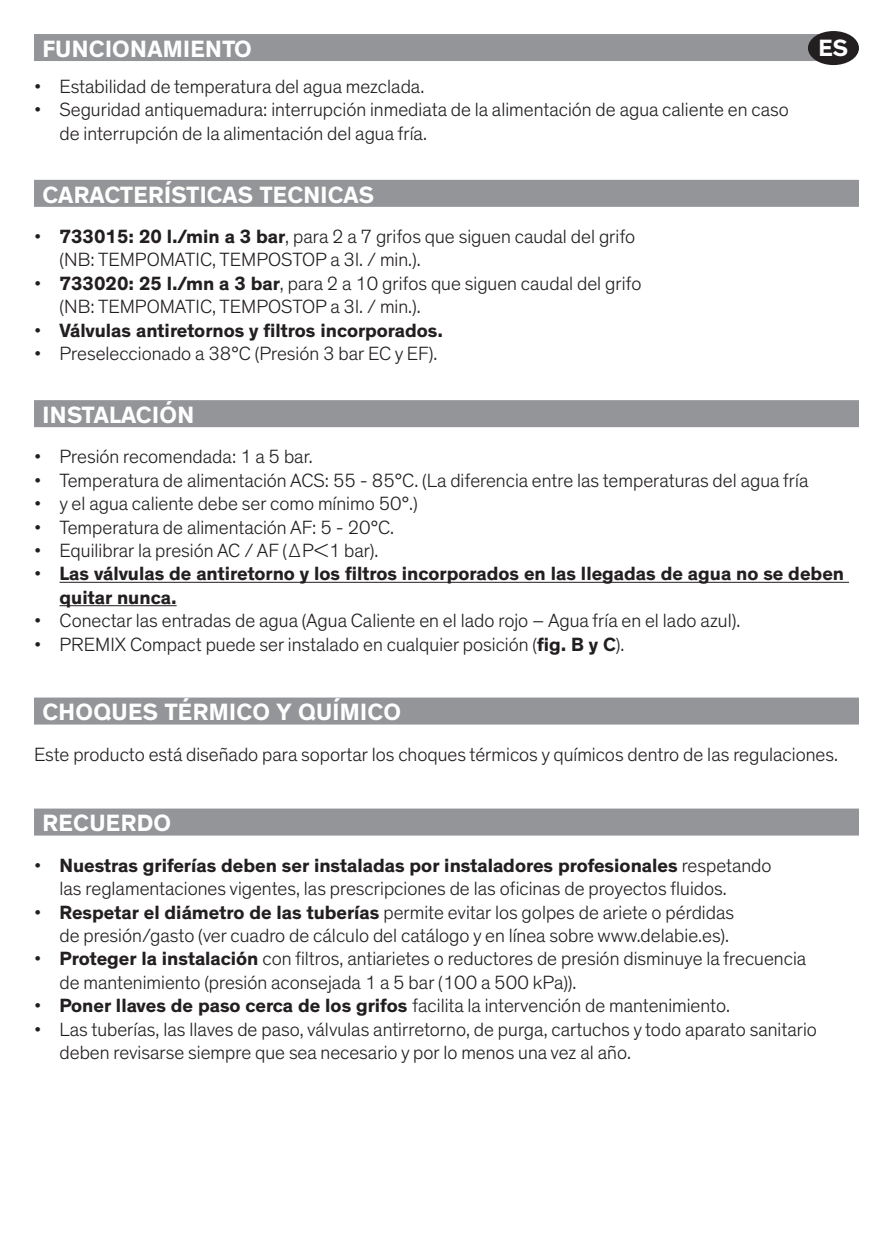
<style>
.page{position:relative;width:893px;height:1259px;background:#fff}
.page>*{position:absolute;margin:0;border:0;box-sizing:border-box;transform-origin:0 0}
.t1{font:700 24px "Theinhardt";letter-spacing:.015em;color:#fff}
.t2{font:300 19.5px/23.4px "Theinhardt";color:#231f20}
.t3{font:700 19.5px/23.4px "Theinhardt";color:#231f20}
.s1{font-weight:700}
.s2{font-weight:300}
</style>
<div class="page">
<div style="left:34px;top:34px;width:808px;height:27px;background:#939598"></div>
<div style="left:34px;top:180px;width:825px;height:27px;background:#939598"></div>
<div style="left:34px;top:400px;width:825px;height:27px;background:#939598"></div>
<hr style="left:60px;top:582px;width:789px;height:1px;background:#231f20">
<hr style="left:60px;top:605px;width:117px;height:1px;background:#231f20">
<div style="left:808px;top:31px;width:51px;height:34px;background:#231f20;border-radius:50%"></div>
<div style="left:34px;top:697px;width:825px;height:27px;background:#939598"></div>
<div style="left:34px;top:808px;width:825px;height:27px;background:#939598"></div>
<p class="t1" style="left:818px;top:33px;width:31px">ES</p>
<p class="t1" style="left:43px;top:34px;width:211px">FUNCIONAMIENTO</p>
<p class="t2" style="left:34px;top:75px;width:392px">• Estabilidad de temperatura del agua mezclada.</p>
<p class="t2" style="left:60px;top:98px;width:731px;text-indent:-26px">• Seguridad antiquemadura: interrupción inmediata de la alimentación de agua caliente en caso de interrupción de la alimentación del agua fría.</p>
<p class="t1" style="left:43px;top:180px;width:333px">CARACTERÍSTICAS TECNICAS</p>
<p class="t2" style="left:60px;top:225px;width:577px;text-indent:-26px">• <span class="s1">733015: 20 l./min a 3 bar</span>, para 2 a 7 grifos que siguen caudal del grifo (NB: TEMPOMATIC, TEMPOSTOP a 3l. / min.).</p>
<p class="t2" style="left:60px;top:272px;width:583px;text-indent:-26px">• <span class="s1">733020: 25 l./mn a 3 bar</span>, para 2 a 10 grifos que siguen caudal del grifo (NB: TEMPOMATIC, TEMPOSTOP a 3l. / min.).</p>
<p class="t3" style="left:34px;top:319px;width:411px"><span class="s2">•</span> Válvulas antiretornos y filtros incorporados.</p>
<p class="t2" style="left:34px;top:342px;width:405px">• Preseleccionado a 38°C (Presión 3 bar EC y EF).</p>
<p class="t1" style="left:43px;top:400px;width:153px">INSTALACIÓN</p>
<p class="t2" style="left:34px;top:445px;width:280px">• Presión recomendada: 1 a 5 bar.</p>
<p class="t2" style="left:34px;top:469px;width:776px">• Temperatura de alimentación ACS: 55 - 85°C. (La diferencia entre las temperaturas del agua fría</p>
<p class="t2" style="left:34px;top:492px;width:385px">• y el agua caliente debe ser como mínimo 50°.)</p>
<p class="t2" style="left:34px;top:515px;width:362px">• Temperatura de alimentación AF: 5 - 20°C.</p>
<p class="t2" style="left:34px;top:539px;width:346px">• Equilibrar la presión AC / AF (ΔP&lt;1 bar).</p>
<p class="t3" style="left:60px;top:562px;width:786px;text-indent:-26px"><span class="s2">•</span> Las válvulas de antiretorno y los filtros incorporados en las llegadas de agua no se deben quitar nunca.</p>
<p class="t2" style="left:34px;top:609px;width:708px">• Conectar las entradas de agua (Agua Caliente en el lado rojo – Agua fría en el lado azul).</p>
<p class="t2" style="left:34px;top:632px;width:592px">• PREMIX Compact puede ser instalado en cualquier posición (<span class="s1">fig. B y C</span>).</p>
<p class="t1" style="left:43px;top:697px;width:360px">CHOQUES TÉRMICO Y QUÍMICO</p>
<p class="t2" style="left:34px;top:743px;width:805px">Este producto está diseñado para soportar los choques térmicos y químicos dentro de las regulaciones.</p>
<p class="t1" style="left:43px;top:808px;width:130px">RECUERDO</p>
<p class="t2" style="left:60px;top:854px;width:713px;text-indent:-26px">• <span class="s1">Nuestras griferías deben ser instaladas por instaladores profesionales</span> respetando las reglamentaciones vigentes, las prescripciones de las oficinas de proyectos fluidos.</p>
<p class="t2" style="left:34px;top:900px;width:702px;text-align:right">• <span class="s1">Respetar el diámetro de las tuberías</span> permite evitar los golpes de ariete o pérdidas de presión/gasto (ver cuadro de cálculo del catálogo y en línea sobre www.delabie.es).</p>
<p class="t2" style="left:60px;top:947px;width:748px;text-indent:-26px">• <span class="s1">Proteger la instalación</span> con filtros, antiarietes o reductores de presión disminuye la frecuencia de mantenimiento (presión aconsejada 1 a 5 bar (100 a 500 kPa)).</p>
<p class="t2" style="left:34px;top:994px;width:697px">• <span class="s1">Poner llaves de paso cerca de los grifos</span> facilita la intervención de mantenimiento.</p>
<p class="t2" style="left:60px;top:1017px;width:759px;text-indent:-26px">• Las tuberías, las llaves de paso, válvulas antirretorno, de purga, cartuchos y todo aparato sanitario deben revisarse siempre que sea necesario y por lo menos una vez al año.</p>
</div>
